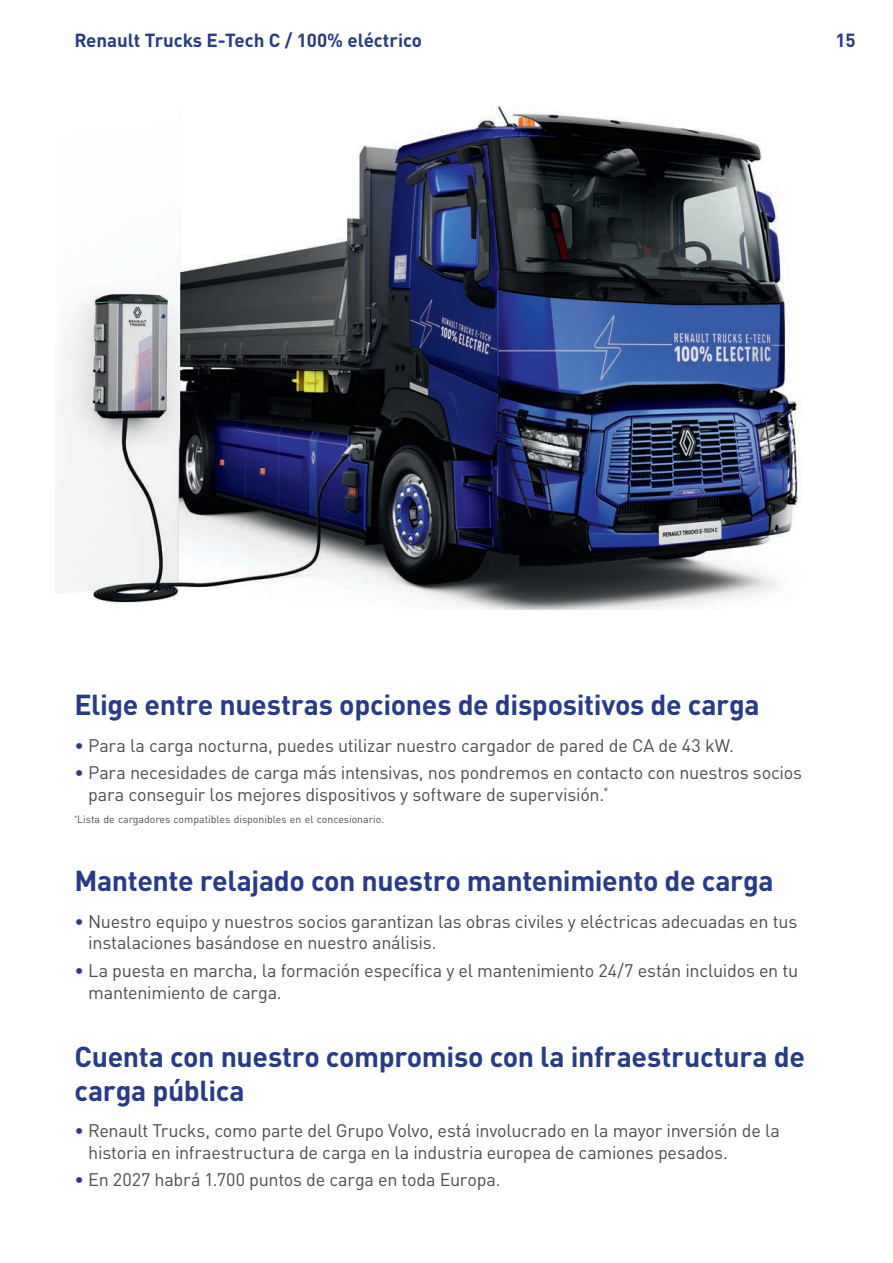
<style>
.page{position:relative;width:893px;height:1263px;background:#fff}
.page>*{position:absolute;margin:0;border:0;box-sizing:border-box;transform-origin:0 0}
.t1{font:700 28.5px/34.2px "DIN Pro";letter-spacing:-.015em;color:#273b88}
.t2{font:700 18.75px "DIN Pro";color:#273b88}
.t3{font:18px/21.6px "DIN Pro";letter-spacing:-.015em;color:#4b4c4d}
.t4{font:10.5px "DIN Pro";color:#4b4c4d}
.s1{color:#273b88}
</style>
<div class="page">
<img style="left:55px;top:105px;width:746px;height:504px">
<p class="t2" style="left:74px;top:24px;width:349px">Renault Trucks E-Tech C / 100% eléctrico</p>
<p class="t2" style="left:835px;top:24px;width:22px">15</p>
<h1 class="t1" style="left:74px;top:685px;width:687px">Elige entre nuestras opciones de dispositivos de carga</h1>
<p class="t3" style="left:74px;top:732px;width:661px"><span class="s1">•</span> Para la carga nocturna, puedes utilizar nuestro cargador de pared de CA de 43 kW.</p>
<p class="t3" style="left:88px;top:760px;width:715px;text-indent:-14px"><span class="s1">•</span> Para necesidades de carga más intensivas, nos pondremos en contacto con nuestros socios para conseguir los mejores dispositivos y software de supervisión.<sup>*</sup></p>
<p class="t4" style="left:74px;top:811px;width:311px"><sup>*</sup>Lista de cargadores compatibles disponibles en el concesionario.</p>
<h1 class="t1" style="left:74px;top:861px;width:701px">Mantente relajado con nuestro mantenimiento de carga</h1>
<p class="t3" style="left:88px;top:908px;width:710px;text-indent:-14px"><span class="s1">•</span> Nuestro equipo y nuestros socios garantizan las obras civiles y eléctricas adecuadas en tus instalaciones basándose en nuestro análisis.</p>
<p class="t3" style="left:88px;top:958px;width:712px;text-indent:-14px"><span class="s1">•</span> La puesta en marcha, la formación específica y el mantenimiento 24/7 están incluidos en tu mantenimiento de carga.</p>
<h1 class="t1" style="left:74px;top:1036px;width:732px">Cuenta con nuestro compromiso con la infraestructura de carga pública</h1>
<p class="t3" style="left:88px;top:1118px;width:693px;text-indent:-14px"><span class="s1">•</span> Renault Trucks, como parte del Grupo Volvo, está involucrado en la mayor inversión de la historia en infraestructura de carga en la industria europea de camiones pesados.</p>
<p class="t3" style="left:74px;top:1167px;width:428px"><span class="s1">•</span> En 2027 habrá 1.700 puntos de carga en toda Europa.</p>
</div>
